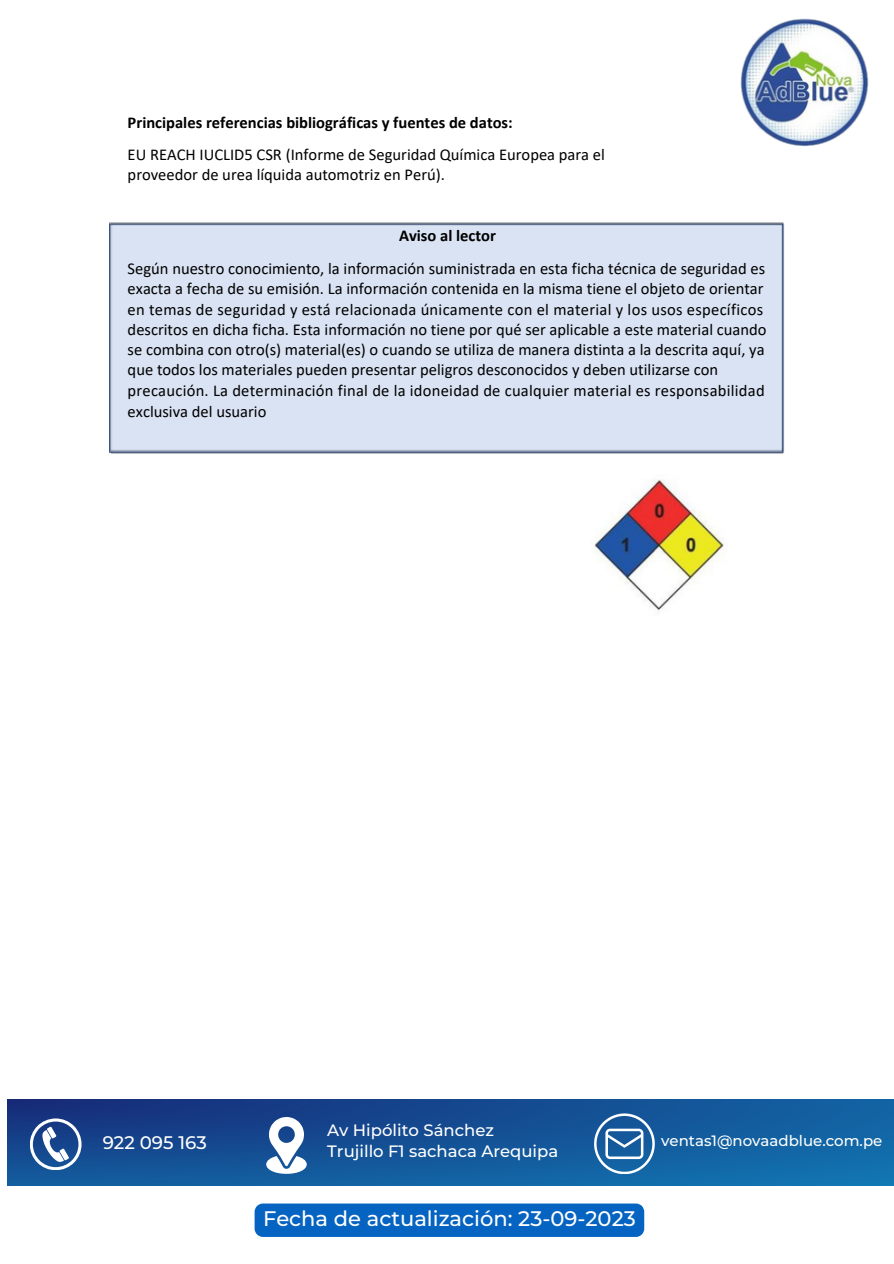
<style>
.page{position:relative;width:894px;height:1264px;background:#fff}
.page>*{position:absolute;margin:0;border:0;box-sizing:border-box;transform-origin:0 0}
.t1{font:500 21px "Montserrat";color:#fff}
.t2{font:500 18.15px "Montserrat";color:#fff}
.t3{font:16.5px/20.2px "Calibri";color:#000}
.t4{font:500 16.5px/21.3px "Montserrat";color:#fff}
.t5{font:500 15px "Montserrat";color:#fff}
.s1{font-weight:700}
</style>
<div class="page">
<div style="left:109px;top:222px;width:674px;height:231px;background:#dae3f3"></div>
<img style="left:594px;top:479px;width:131px;height:132px">
<svg style="left:7px;top:1099px;width:886px;height:87px;background:#135498"></svg>
<svg style="left:266px;top:1116px;width:41px;height:57px"></svg>
<svg style="left:30px;top:1118px;width:51px;height:52px"></svg>
<svg style="left:594px;top:1113px;width:60px;height:61px"></svg>
<img style="left:740px;top:18px;width:129px;height:129px">
<div style="left:254px;top:1203px;width:390px;height:33px;background:#0563c1"></div>
<p class="t3" style="left:128px;top:108px;width:478px;line-height:31.5px"><span class="s1">Principales referencias bibliográficas y fuentes de datos:<br></span>EU REACH IUCLID5 CSR (Informe de Seguridad Química Europea para el</p>
<p class="t3" style="left:128px;top:166px;width:319px">proveedor de urea líquida automotriz en Perú).</p>
<h3 class="t3" style="left:128px;top:221px;width:638px;line-height:32.7px;text-align:center"><span class="s1">Aviso al lector<br></span>Según nuestro conocimiento, la información suministrada en esta ficha técnica de seguridad es</h3>
<h3 class="t3" style="left:128px;top:280px;width:640px">exacta a fecha de su emisión. La información contenida en la misma tiene el objeto de orientar en temas de seguridad y está relacionada únicamente con el material y los usos específicos descritos en dicha ficha. Esta información no tiene por qué ser aplicable a este material cuando se combina con otro(s) material(es) o cuando se utiliza de manera distinta a la descrita aquí, ya que todos los materiales pueden presentar peligros desconocidos y deben utilizarse con</h3>
<p class="t3" style="left:128px;top:381px;width:638px;line-height:21.3px">precaución. La determinación final de la idoneidad de cualquier material es responsabilidad exclusiva del usuario</p>
<p class="t2" style="left:103px;top:1130px;width:105px">922 095 163</p>
<p class="t4" style="left:327px;top:1119px;width:232px">Av Hipólito Sánchez<br>Trujillo F1 sachaca Arequipa</p>
<h2 class="t1" style="left:263px;top:1205px;width:374px">Fecha de actualización: 23-09-2023</h2>
<p class="t5" style="left:661px;top:1131px;width:223px">ventas1@novaadblue.com.pe</p>
</div>
